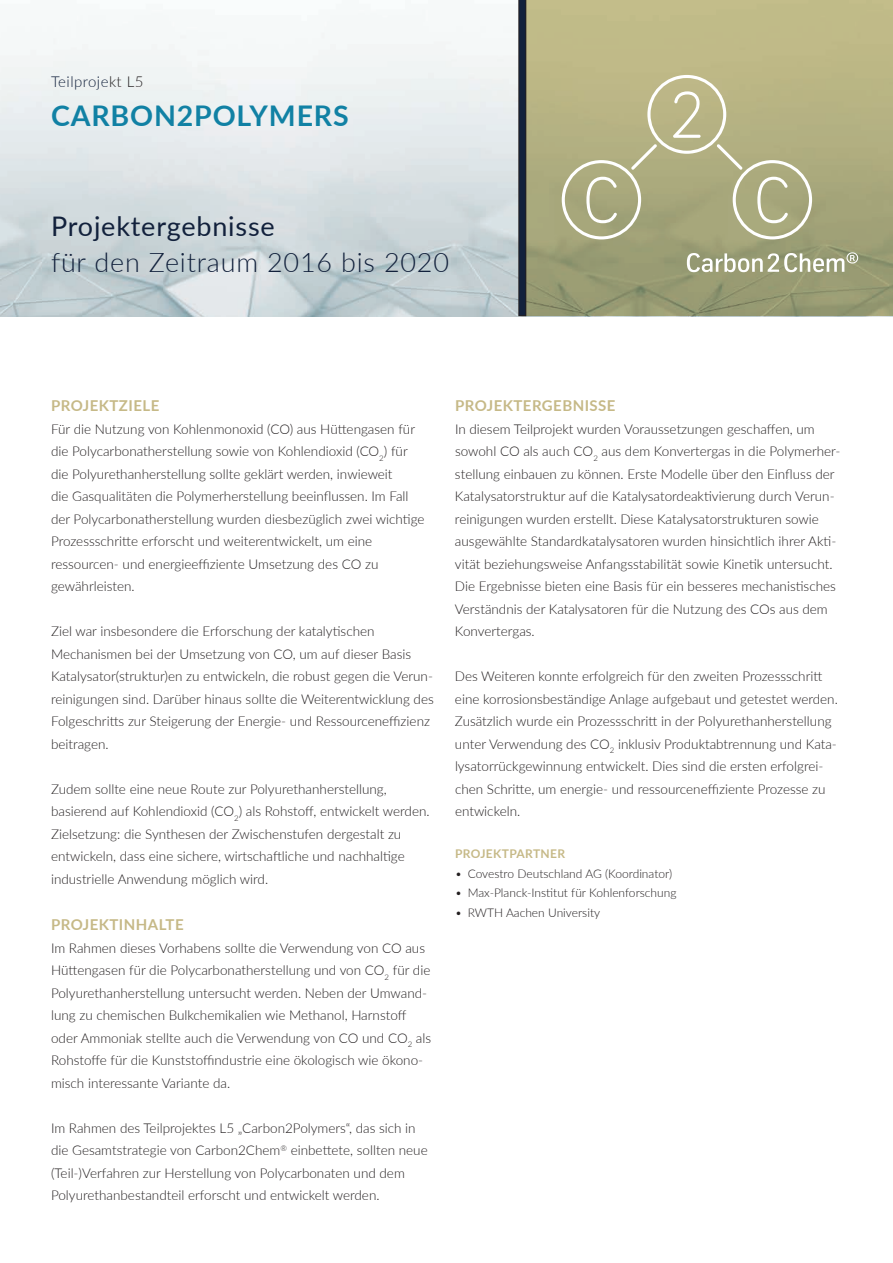
<style>
.page{position:relative;width:893px;height:1263px;background:#fff}
.page>*{position:absolute;margin:0;border:0;box-sizing:border-box;transform-origin:0 0}
.t1{font:700 28.5px "Lato";letter-spacing:.03em;color:#1181a4}
.t2{font:300 27px "Lato";letter-spacing:.03em;color:#12213c}
.t3{font:27px "Lato";letter-spacing:.03em;color:#12213c}
.t4{font:700 15px "Lato";letter-spacing:.03em;color:#c6b987}
.t5{font:300 15px "Lato";letter-spacing:.03em;color:#12213c}
.t6{font:300 13.5px/22.5px "Lato";color:#231f20}
.t7{font:300 12px "Lato";color:#231f20}
.t8{font:700 12px "Lato";letter-spacing:.03em;color:#c6b987}
.s1{color:#231f20}
</style>
<div class="page">
<img style="left:0;top:32px;width:518px;height:284px">
<div style="left:522px;top:0;width:371px;height:316px;background:linear-gradient(to bottom,#c7c08c,#929670)"></div>
<svg style="left:518px;top:0;width:8px;height:316px;background:#1d283d"></svg>
<svg style="left:562px;top:75px;width:250px;height:164px;background:#b5b388"></svg>
<svg style="left:687px;top:252px;width:171px;height:20px"></svg>
<p class="t5" style="left:51px;top:71px;width:94px">Teilproje<span class="s1">kt L5</span></p>
<h1 class="t1" style="left:51px;top:94px;width:299px">CARBON2POLYMERS</h1>
<h2 class="t3" style="left:51px;top:207px;width:225px">Projektergebnisse</h2>
<h2 class="t2" style="left:51px;top:243px;width:400px">für den Zeitraum 2016 bis 2020</h2>
<p class="t4" style="left:51px;top:395px;width:110px">PROJEKTZIELE</p>
<p class="t6" style="left:51px;top:417px;width:375px">Für die Nutzung von Kohlenmonoxid (CO) aus Hüttengasen für die Polycarbonatherstellung sowie von Kohlendioxid (CO<sub>2</sub>) für die Polyurethanherstellung sollte geklärt werden, inwieweit<br>die Gasqualitäten die Polymerherstellung beeinflussen. Im Fall der Polycarbonatherstellung wurden diesbezüglich zwei wichtige Prozessschritte erforscht und weiterentwickelt, um eine ressourcen- und energieeffiziente Umsetzung des CO zu gewährleisten.</p>
<p class="t6" style="left:51px;top:620px;width:384px">Ziel war insbesondere die Erforschung der katalytischen Mechanismen bei der Umsetzung von CO, um auf dieser Basis Katalysator(struktur)en zu entwickeln, die robust gegen die Verun&shy;reinigungen sind. Darüber hinaus sollte die Weiterentwicklung des Folgeschritts zur Steigerung der Energie- und Ressourceneffizienz beitragen.</p>
<p class="t6" style="left:51px;top:777px;width:380px">Zudem sollte eine neue Route zur Polyurethanherstellung, basierend auf Kohlendioxid (CO<sub>2</sub>) als Rohstoff, entwickelt werden.<br>Zielsetzung: die Synthesen der Zwischenstufen dergestalt zu entwickeln, dass eine sichere, wirtschaftliche und nachhaltige industrielle Anwendung möglich wird.</p>
<p class="t4" style="left:51px;top:914px;width:134px">PROJEKTINHALTE</p>
<p class="t6" style="left:51px;top:936px;width:382px">Im Rahmen dieses Vorhabens sollte die Verwendung von CO aus Hüttengasen für die Polycarbonatherstellung und von CO<sub>2</sub> für die Polyurethanherstellung untersucht werden. Neben der Umwand&shy;lung zu chemischen Bulkchemikalien wie Methanol, Harnstoff oder Ammoniak stellte auch die Verwendung von CO und CO<sub>2</sub> als Rohstoffe für die Kunststoffindustrie eine ökologisch wie ökono&shy;misch interessante Variante da.</p>
<p class="t6" style="left:51px;top:1116px;width:378px">Im Rahmen des Teilprojektes L5 „Carbon2Polymers“, das sich in die Gesamtstrategie von Carbon2Chem<sup>®</sup> einbettete, sollten neue (Teil-)Verfahren zur Herstellung von Polycarbonaten und dem Polyurethanbestandteil erforscht und entwickelt werden.</p>
<p class="t4" style="left:455px;top:395px;width:162px">PROJEKTERGEBNISSE</p>
<p class="t6" style="left:455px;top:417px;width:387px">In diesem Teilprojekt wurden Voraussetzungen geschaffen, um sowohl CO als auch CO<sub>2</sub> aus dem Konvertergas in die Polymerher&shy;stellung einbauen zu können. Erste Modelle über den Einfluss der Katalysatorstruktur auf die Katalysatordeaktivierung durch Verun&shy;reinigungen wurden erstellt. Diese Katalysatorstrukturen sowie ausgewählte Standardkatalysatoren wurden hinsichtlich ihrer Akti&shy;vität beziehungsweise Anfangsstabilität sowie Kinetik untersucht.<br>Die Ergebnisse bieten eine Basis für ein besseres mechanistisches Verständnis der Katalysatoren für die Nutzung des COs aus dem Konvertergas.</p>
<p class="t6" style="left:455px;top:665px;width:384px">Des Weiteren konnte erfolgreich für den zweiten Prozessschritt eine korrosionsbeständige Anlage aufgebaut und getestet werden.<br>Zusätzlich wurde ein Prozessschritt in der Polyurethanherstellung unter Verwendung des CO<sub>2</sub> inklusiv Produktabtrennung und Kata&shy;lysatorrückgewinnung entwickelt. Dies sind die ersten erfolgrei&shy;chen Schritte, um energie- und ressourceneffiziente Prozesse zu entwickeln.</p>
<p class="t8" style="left:455px;top:845px;width:112px">PROJEKTPARTNER</p>
<p class="t7" style="left:455px;top:865px;width:219px">• Covestro Deutschland AG (Koordinator)</p>
<p class="t7" style="left:455px;top:884px;width:223px">• Max-Planck-Institut für Kohlenforschung</p>
<p class="t7" style="left:455px;top:904px;width:147px">• RWTH Aachen University</p>
</div>
